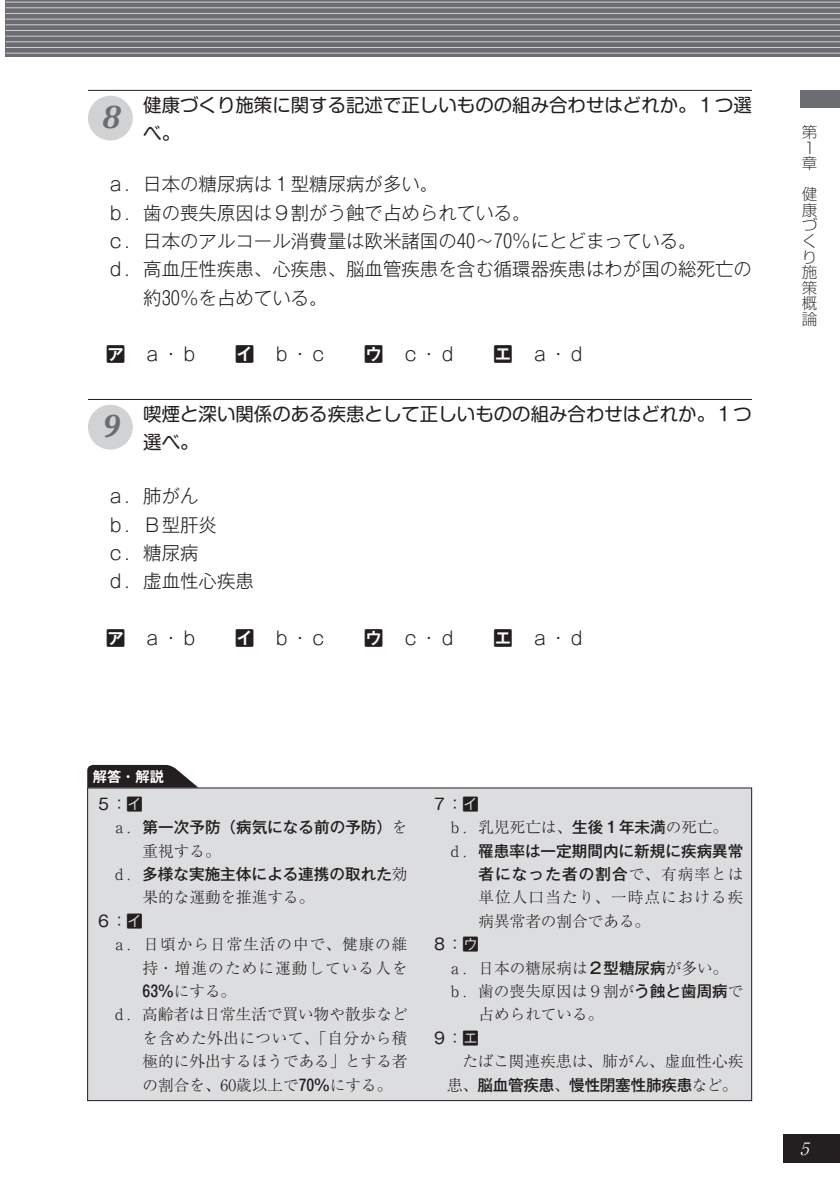
<style>
.page{position:relative;width:840px;height:1191px;background:#fff}
.page>*{position:absolute;margin:0;border:0;box-sizing:border-box;transform-origin:0 0}
.t1{font:italic 700 32.6px "Cambria";color:#6c6d70}
.t2{font:300 18.4px/28.4px "Gothic MB101 Pr 6 N";color:#231f20}
.t3{font:18.4px/28.4px "Shin M Go Pr 6 N";color:#231f20}
.t4{font:italic 300 17px "Ryumin Pr 6 N";color:#fff}
.t5{font:300 15.6px "Ryumin Pr 6 N";color:#231f20}
.t6{font:500 15.6px/23.4px "Gothic MB101 Pr 6 N";color:#231f20}
.t7{font:300 15.6px/23.4px "Ryumin Pr 6 N";letter-spacing:.07em;color:#231f20}
.t8{font:300 15.6px "Ryumin Pr 6 N";letter-spacing:.065em;color:#231f20}
.t9{font:300 15.6px "Ryumin Pr 6 N";letter-spacing:.035em;color:#231f20}
.t10{font:300 expanded 15.6px/15.6px "Shin Go Pr 6 N";color:#231f20}
.t11{font:15.6px "Gothic MB101 Pr 6 N";color:#231f20}
.t12{font:700 14.2px "Gothic MB101 Pr 6 N De";color:#fff}
.s1{font-family:"Gothic MB101 Pr 6 N De";font-weight:700}
.s2{font-weight:400}
.s3{font-family:"Ryumin Pr 6 N";font-weight:300}
.s4{font-family:"Gothic MB101 Pr 6 N";font-weight:500}
</style>
<div class="page">
<div style="left:799px;top:90px;width:40px;height:17px;background:#6c6d70"></div>
<div style="left:782px;top:1134px;width:57px;height:28px;background:#231f20"></div>
<svg style="left:6px;top:0;width:833px;height:57px;background:#717275"></svg>
<hr style="left:6px;top:53px;width:833px;height:1px;background:#d1d2d4">
<hr style="left:6px;top:47px;width:833px;height:1px;background:#d1d2d4">
<hr style="left:6px;top:41px;width:833px;height:1px;background:#d1d2d4">
<hr style="left:6px;top:36px;width:833px;height:1px;background:#d1d2d4">
<hr style="left:6px;top:30px;width:833px;height:1px;background:#d1d2d4">
<hr style="left:6px;top:24px;width:833px;height:1px;background:#d1d2d4">
<hr style="left:6px;top:19px;width:833px;height:1px;background:#d1d2d4">
<hr style="left:6px;top:13px;width:833px;height:1px;background:#d1d2d4">
<hr style="left:6px;top:7px;width:833px;height:1px;background:#d1d2d4">
<hr style="left:6px;top:2px;width:833px;height:1px;background:#d1d2d4">
<div style="left:88px;top:96px;width:45px;height:44px;background:#d1d2d4;border-radius:50%"></div>
<hr style="left:88px;top:90px;width:663px;height:1px;background:#231f20">
<div style="left:88px;top:405px;width:45px;height:44px;background:#d1d2d4;border-radius:50%"></div>
<hr style="left:88px;top:399px;width:663px;height:1px;background:#231f20">
<div style="left:88px;top:788px;width:663px;height:312px;background:#dcdddf"></div>
<svg style="left:87px;top:765px;width:111px;height:22px;background:#3f3b3c"></svg>
<h1 class="t1" style="left:102px;top:94px;width:20px">8</h1>
<p class="t3" style="left:143px;top:90px;width:610px">健康づくり施策に関する記述で正しいものの組み合わせはどれか。１つ選べ。</p>
<p class="t2" style="left:106px;top:169px;width:333px">ａ．日本の糖尿病は１型糖尿病が多い。</p>
<p class="t2" style="left:106px;top:197px;width:425px">ｂ．歯の喪失原因は９割がう蝕で占められている。</p>
<p class="t2" style="left:106px;top:225px;width:591px">ｃ．日本のアルコール消費量は欧米諸国の４０〜７０％にとどまっている。</p>
<p class="t2" style="left:106px;top:254px;width:646px">ｄ．高血圧性疾患、心疾患、脳血管疾患を含む循環器疾患はわが国の総死亡の</p>
<p class="t2" style="left:143px;top:282px;width:186px">約３０％を占めている。</p>
<p class="t2" style="left:106px;top:339px;width:481px"><span class="s1">ア</span>　ａ・ｂ　　<span class="s1">イ</span>　ｂ・ｃ　　<span class="s1">ウ</span>　ｃ・ｄ　　<span class="s1">エ</span>　ａ・ｄ</p>
<h1 class="t1" style="left:102px;top:403px;width:20px">9</h1>
<p class="t3" style="left:143px;top:399px;width:610px">喫煙と深い関係のある疾患として正しいものの組み合わせはどれか。１つ選べ。</p>
<p class="t2" style="left:106px;top:480px;width:149px">ａ．肺がん<br>ｂ．Ｂ型肝炎<br>ｃ．糖尿病<br>ｄ．虚血性心疾患</p>
<p class="t2" style="left:106px;top:622px;width:481px"><span class="s1">ア</span>　ａ・ｂ　　<span class="s1">イ</span>　ｂ・ｃ　　<span class="s1">ウ</span>　ｃ・ｄ　　<span class="s1">エ</span>　ａ・ｄ</p>
<p class="t10" style="left:801px;top:123px;width:16px">第<br>１章</p>
<p class="t10" style="left:801px;top:185px;width:17px">健康づくり施策概論</p>
<p class="t12" style="left:93px;top:764px;width:72px">解答・解説</p>
<p class="t6" style="left:111px;top:791px;width:297px;text-indent:-16px"><span class="s2">５：イ<br></span><span class="s3">ａ．</span>第一次予防（病気になる前の予防）<span class="s3">を</span></p>
<p class="t5" style="left:142px;top:838px;width:79px">重視する。</p>
<p class="t6" style="left:111px;top:861px;width:297px"><span class="s3">ｄ．</span>多様な実施主体による連携の取れた<span class="s3">効</span></p>
<p class="t5" style="left:142px;top:885px;width:173px">果的な運動を推進する。</p>
<p class="t11" style="left:96px;top:908px;width:48px">６：イ</p>
<p class="t8" style="left:111px;top:932px;width:297px">ａ．日頃から日常生活の中で、健康の維</p>
<p class="t7" style="left:142px;top:955px;width:266px">持・増進のために運動している人を</p>
<p class="t5" style="left:142px;top:979px;width:95px"><span class="s4">６３％</span>にする。</p>
<p class="t5" style="left:111px;top:1002px;width:297px">ｄ．高齢者は日常生活で買い物や散歩など</p>
<p class="t9" style="left:142px;top:1025px;width:266px">を含めた外出について、「自分から積</p>
<p class="t5" style="left:142px;top:1049px;width:266px">極的に外出するほうである」とする者</p>
<p class="t5" style="left:142px;top:1072px;width:251px">の割合を、６０歳以上で<span class="s4">７０％</span>にする。</p>
<p class="t11" style="left:431px;top:791px;width:48px">７：イ</p>
<p class="t5" style="left:447px;top:815px;width:282px">ｂ．乳児死亡は、<span class="s4">生後１年未満</span>の死亡。</p>
<p class="t6" style="left:447px;top:838px;width:297px;text-align:right"><span class="s3">ｄ．</span>罹患率は一定期間内に新規に疾病異常者になった者の割合<span class="s3">で、有病率とは</span></p>
<p class="t7" style="left:478px;top:885px;width:266px">単位人口当たり、一時点における疾病異常者の割合である。</p>
<p class="t11" style="left:431px;top:931px;width:48px">８：ウ</p>
<p class="t5" style="left:447px;top:955px;width:282px">ａ．日本の糖尿病は<span class="s4">２型糖尿病</span>が多い。</p>
<p class="t5" style="left:447px;top:979px;width:297px">ｂ．歯の喪失原因は９割が<span class="s4">う蝕と歯周病</span>で</p>
<p class="t5" style="left:478px;top:1002px;width:126px">占められている。</p>
<p class="t11" style="left:431px;top:1025px;width:48px">９：エ</p>
<p class="t5" style="left:462px;top:1049px;width:282px">たばこ関連疾患は、肺がん、虚血性心疾</p>
<p class="t6" style="left:447px;top:1072px;width:291px"><span class="s3">患、</span>脳血管疾患<span class="s3">、</span>慢性閉塞性肺疾患<span class="s3">など。</span></p>
<p class="t4" style="left:799px;top:1135px;width:17px">5</p>
</div>
